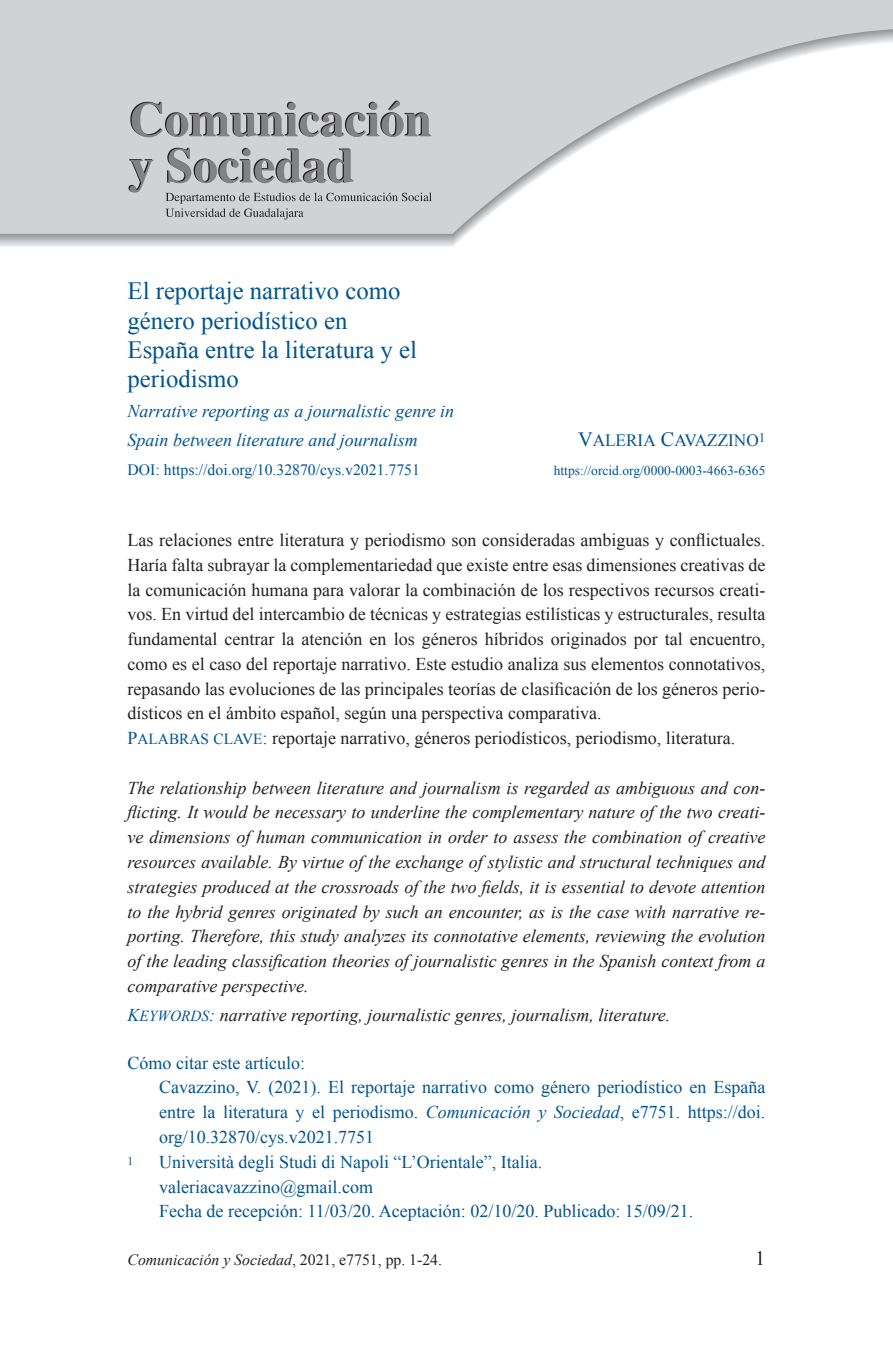
<style>
.page{position:relative;width:893px;height:1372px;background:#fff}
.page>*{position:absolute;margin:0;border:0;box-sizing:border-box;transform-origin:0 0}
.t1{font:24.75px/29.2px "Times New Roman";color:#00548e}
.t2{font:20.25px "Times New Roman";color:#231f20}
.t3{font:italic 18px/24.8px "Times New Roman";color:#231f20;text-align:justify}
.t4{font:18px/24.8px "Times New Roman";color:#231f20}
.t5{font:18px/24.8px "Times New Roman";color:#00548e}
.t6{font:italic 18px/29.2px "Times New Roman";color:#00548e}
.t7{font:17.32px "Times New Roman PSMT SC850";color:#00548e}
.t8{font:15.75px "Times New Roman";color:#00548e}
.t9{font:italic 15.75px "Times New Roman";color:#231f20}
.t10{font:13.5px "Times New Roman";color:#00548e}
.t11{font:11.7px "Times New Roman";color:#00548e}
.s1{font-size:20.25px}
.s2{font-family:"Times New Roman PSMT SC850";color:#00548e}
.s3{font-family:"Times New Roman PSMT SC850";font-size:15.3px;color:#00548e}
.s4{font-family:"Times New Roman PS Italic MT SC850";font-style:normal;color:#00548e}
.s5{font-family:"Times New Roman PS Italic MT SC850";font-style:normal;font-size:15.3px;color:#00548e}
.s6{font-style:italic}
.s7{font-style:normal}
</style>
<div class="page">
<svg style="left:0;top:0;width:893px;height:234px;fill:#d1d2d4"></svg>
<svg style="left:130px;top:101px;width:301px;height:36px;background:#a8a9ab"></svg>
<svg style="left:128px;top:159px;width:25px;height:34px"></svg>
<svg style="left:167px;top:148px;width:187px;height:35px;background:#a4a4a7"></svg>
<svg style="left:166px;top:192px;width:266px;height:27px;background:#bcbcbe"></svg>
<h1 class="t1" style="left:128px;top:276px;width:291px">El reportaje narrativo como género periodístico en<br>España entre la literatura y el periodismo</h1>
<p class="t6" style="left:128px;top:395px;width:328px">Narrative reporting as a journalistic genre in<br>Spain between literature and journalism</p>
<p class="t8" style="left:128px;top:459px;width:294px">DOI: https://doi.org/10.32870/cys.v2021.7751</p>
<p class="t7" style="left:578px;top:428px;width:189px"><span class="s1">V</span>ALERIA <span class="s1">C</span>AVAZZINO<sup>1</sup></p>
<p class="t10" style="left:554px;top:461px;width:213px">https://orcid.org/0000-0003-4663-6365</p>
<p class="t4" style="left:128px;top:527px;width:639px">Las relaciones entre literatura y periodismo son consideradas ambiguas y conflictuales.<br>Haría falta subrayar la complementariedad que existe entre esas dimensiones creativas de la comunicación humana para valorar la combinación de los respectivos recursos creati&shy;vos. En virtud del intercambio de técnicas y estrategias estilísticas y estructurales, resulta fundamental centrar la atención en los géneros híbridos originados por tal encuentro, como es el caso del reportaje narrativo. Este estudio analiza sus elementos connotativos, repasando las evoluciones de las principales teorías de clasificación de los géneros perio&shy;dísticos en el ámbito español, según una perspectiva comparativa.<br><span class="s2">P</span><span class="s3">ALABRAS CLAVE</span><span class="s2">:</span> reportaje narrativo, géneros periodísticos, periodismo, literatura.</p>
<p class="t3" style="left:128px;top:774px;width:639px">The relationship between literature and journalism is regarded as ambiguous and con&shy;flicting. It would be necessary to underline the complementary nature of the two creati&shy;ve dimensions of human communication in order to assess the combination of creative resources available. By virtue of the exchange of stylistic and structural techniques and strategies produced at the crossroads of the two fields, it is essential to devote attention to the hybrid genres originated by such an encounter, as is the case with narrative re&shy;porting. Therefore, this study analyzes its connotative elements, reviewing the evolution of the leading classification theories of journalistic genres in the Spanish context from a comparative perspective.</p>
<p class="t3" style="left:128px;top:1002px;width:544px"><span class="s4">K</span><span class="s5">EYWORDS</span><span class="s4">:</span> narrative reporting, journalistic genres, journalism, literature.</p>
<p class="t5" style="left:159px;top:1049px;width:608px;text-indent:-32px">Cómo citar este artículo:<br>Cavazzino, V. (2021). El reportaje narrativo como género periodístico en España entre la literatura y el periodismo. <span class="s6">Comunicación y Sociedad</span>, e7751. https://doi. org/10.32870/cys.v2021.7751</p>
<p class="t11" style="left:128px;top:1152px;width:7px">1</p>
<p class="t5" style="left:159px;top:1148px;width:536px">Università degli Studi di Napoli “L’Orientale”, Italia. valeriacavazzino@gmail.com<br>Fecha de recepción: 11/03/20. Aceptación: 02/10/20. Publicado: 15/09/21.</p>
<p class="t9" style="left:128px;top:1248px;width:316px">Comunicación y Sociedad<span class="s7">, 2021, e7751, pp. 1-24.</span></p>
<p class="t2" style="left:755px;top:1244px;width:12px">1</p>
</div>
